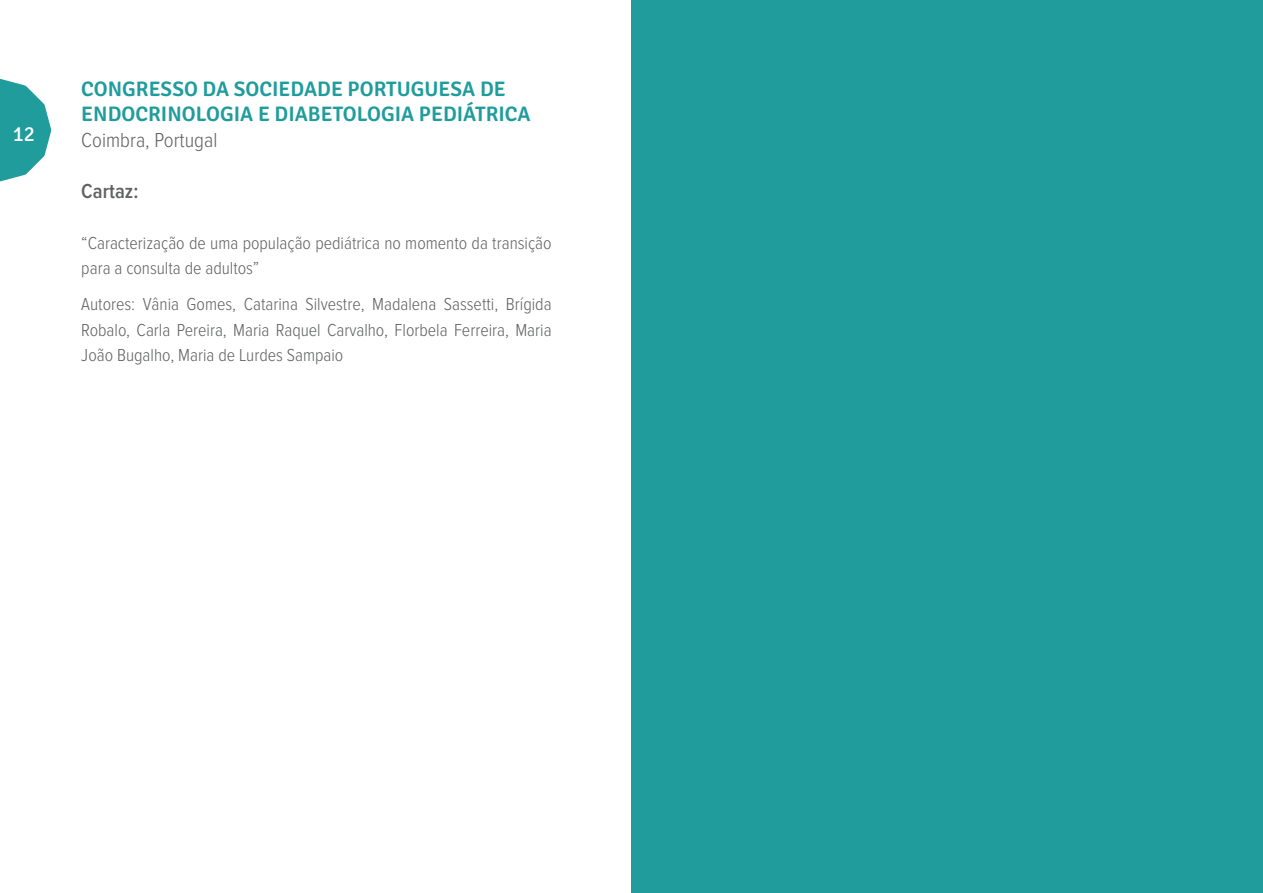
<style>
.page{position:relative;width:1263px;height:893px;background:#fff}
.page>*{position:absolute;margin:0;border:0;box-sizing:border-box;transform-origin:0 0}
.t1{font:600 21px/25.5px "Signika";color:#219c9c}
.t2{font:300 21px "Proxima Nova Cond";color:#606161}
.t3{font:600 21px "Proxima Nova Cond";color:#606161}
.t4{font:21px "Signika";color:#fff}
.t5{font:300 18px/25.5px "Proxima Nova Cond";color:#606161}
</style>
<div class="page">
<svg style="left:0;top:79px;width:51px;height:102px"></svg>
<div style="left:632px;top:0;width:631px;height:893px;background:#219c9c"></div>
<p class="t4" style="left:13px;top:122px;width:24px">12</p>
<p class="t1" style="left:81px;top:76px;width:451px">CONGRESSO DA SOCIEDADE PORTUGUESA DE<br>ENDOCRINOLOGIA E DIABETOLOGIA PEDIÁTRICA</p>
<p class="t2" style="left:81px;top:130px;width:138px">Coimbra, Portugal</p>
<p class="t3" style="left:81px;top:181px;width:59px">Cartaz:</p>
<p class="t5" style="left:81px;top:231px;width:472px">“Caracterização de uma população pediátrica no momento da transição para a consulta de adultos”</p>
<p class="t5" style="left:81px;top:292px;width:472px;text-align:justify">Autores: Vânia Gomes, Catarina Silvestre, Madalena Sassetti, Brígida Robalo, Carla Pereira, Maria Raquel Carvalho, Florbela Ferreira, Maria João Bugalho, Maria de Lurdes Sampaio</p>
</div>
